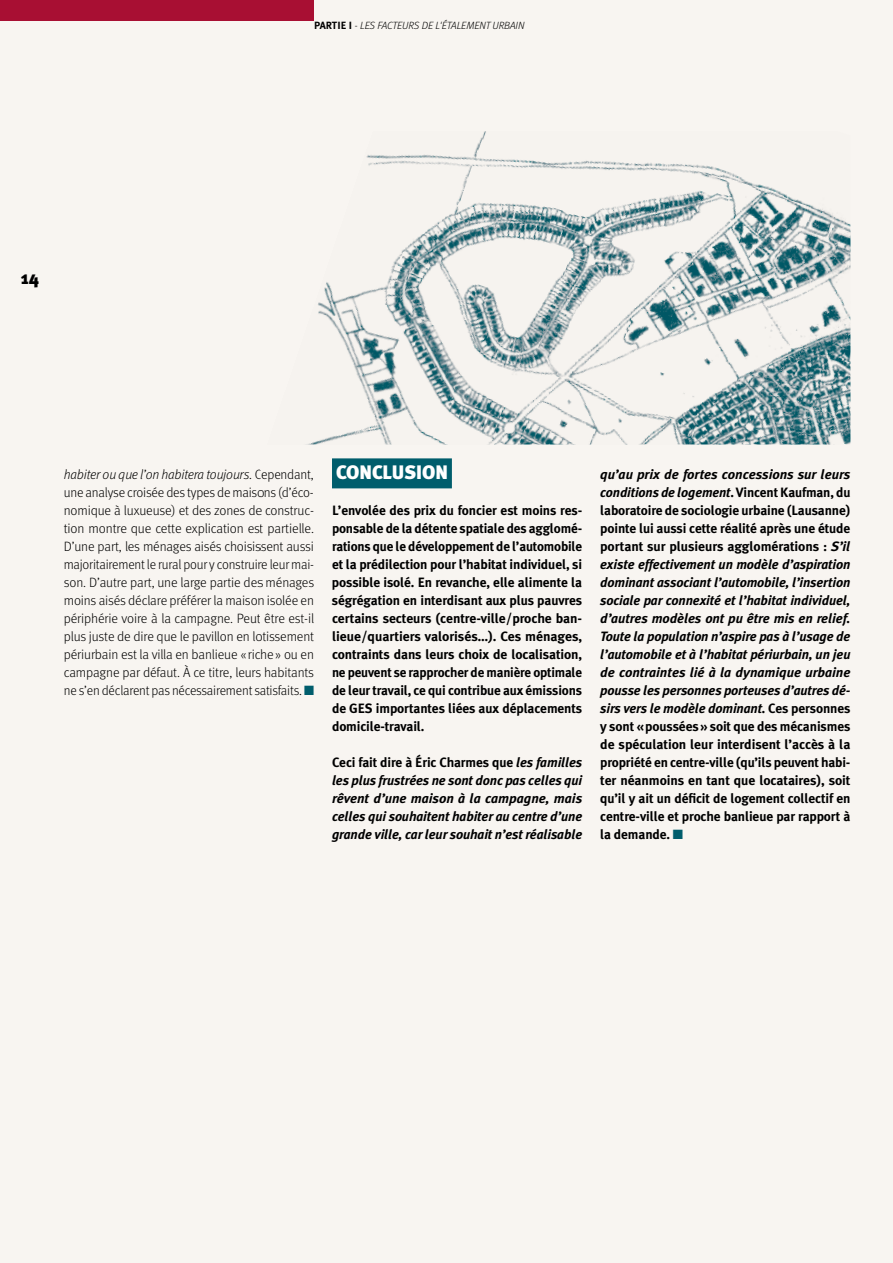
<style>
.page{position:relative;width:893px;height:1263px;background:#f8f5f1}
.page>*{position:absolute;margin:0;border:0;box-sizing:border-box;transform-origin:0 0}
.t1{font:900 19.5px "Meta Plus";letter-spacing:-.02em;color:#fff}
.t2{font:900 18px "Meta Plus";color:#000}
.t3{font:italic 700 13.5px/18px "Meta Plus";letter-spacing:-.01em;color:#000;text-align:justify}
.t4{font:300 13.5px/18px "Meta";letter-spacing:-.015em;color:#000;text-align:justify}
.t5{font:700 13.5px/18px "Meta Plus";letter-spacing:-.01em;color:#000;text-align:justify}
.t6{font:italic 300 13.5px "Meta OT";letter-spacing:-.015em;color:#000}
.t7{font:italic 300 10.5px "Meta OT";color:#000}
.s1{font-family:"Meta Plus";font-weight:700;font-style:normal}
.s2{font-family:"Meta";font-style:normal}
.s3{color:#005d6c}
.s4{font-style:normal}
</style>
<div class="page">
<img style="left:309px;top:131px;width:541px;height:313px">
<div style="left:332px;top:458px;width:120px;height:30px;background:#005d6c"></div>
<div style="left:0;top:0;width:314px;height:21px;background:#a80f33"></div>
<p class="t7" style="left:314px;top:19px;width:212px"><span class="s1">PARTIE I</span> - LES FACTEURS DE L'ÉTALEMENT URBAIN</p>
<h2 class="t2" style="left:21px;top:267px;width:19px">14</h2>
<p class="t6" style="left:64px;top:467px;width:252px">habiter ou que l’on habitera toujours. <span class="s2">Cependant,</span></p>
<p class="t4" style="left:64px;top:484px;width:252px">une analyse croisée des types de maisons (d’éco&shy;nomique à luxueuse) et des zones de construc&shy;tion montre que cette explication est partielle.<br>D’une part, les ménages aisés choisissent aussi majoritairement le rural pour y construire leur mai&shy;son. D’autre part, une large partie des ménages moins aisés déclare préférer la maison isolée en périphérie voire à la campagne. Peut être est-il plus juste de dire que le pavillon en lotissement périurbain est la villa en banlieue «riche» ou en campagne par défaut. À ce titre, leurs habitants ne s’en déclarent pas nécessairement satisfaits.<span class="s3">■</span></p>
<h1 class="t1" style="left:336px;top:461px;width:114px">CONCLUSION</h1>
<p class="t5" style="left:332px;top:502px;width:252px">L’envolée des prix du foncier est moins res&shy;ponsable de la détente spatiale des agglomé&shy;rations que le développement de l’automobile et la prédilection pour l’habitat individuel, si possible isolé. En revanche, elle alimente la ségrégation en interdisant aux plus pauvres certains secteurs (centre-ville/proche ban&shy;lieue/quartiers valorisés…). Ces ménages, contraints dans leurs choix de localisation, ne peuvent se rapprocher de manière optimale de leur travail, ce qui contribue aux émissions de GES</p>
<p class="t5" style="left:332px;top:700px;width:252px;text-indent:44px">importantes liées aux déplacements domicile-travail.</p>
<p class="t3" style="left:332px;top:754px;width:252px"><span class="s4">Ceci fait dire à Éric Charmes que</span> les familles les plus frustrées ne sont donc pas celles qui rêvent d’une maison à la campagne, mais celles qui souhaitent habiter au centre d’une grande ville, car leur souhait n’est réalisable</p>
<p class="t3" style="left:600px;top:466px;width:252px">qu’au prix de fortes concessions sur leurs conditions de logement<span class="s4">.Vincent Kaufman, du laboratoire de sociologie urbaine (Lausanne) pointe lui aussi cette réalité après une étude portant sur plusieurs agglomérations :</span> S’il existe effectivement un modèle d’aspiration dominant associant l’automobile, l’insertion sociale par connexité et l’habitat individuel, d’autres modèles ont pu être mis en relief.<br>Toute la population n’aspire pas à l’usage de l’automobile et à l’habitat périurbain, un jeu de contraintes lié à la dynamique urbaine pousse les personnes porteuses d’autres dé&shy;sirs vers le modèle dominant. <span class="s4">Ces personnes y sont « poussées » soit que des mécanismes de spéculation leur interdisent l’accès à la propriété en centre-ville (qu’ils peuvent habi&shy;ter néanmoins en tant que locataires), soit qu’il y ait un déficit de logement collectif en centre-ville et proche banlieue par rapport à la demande.</span> <span class="s3">■</span></p>
</div>
